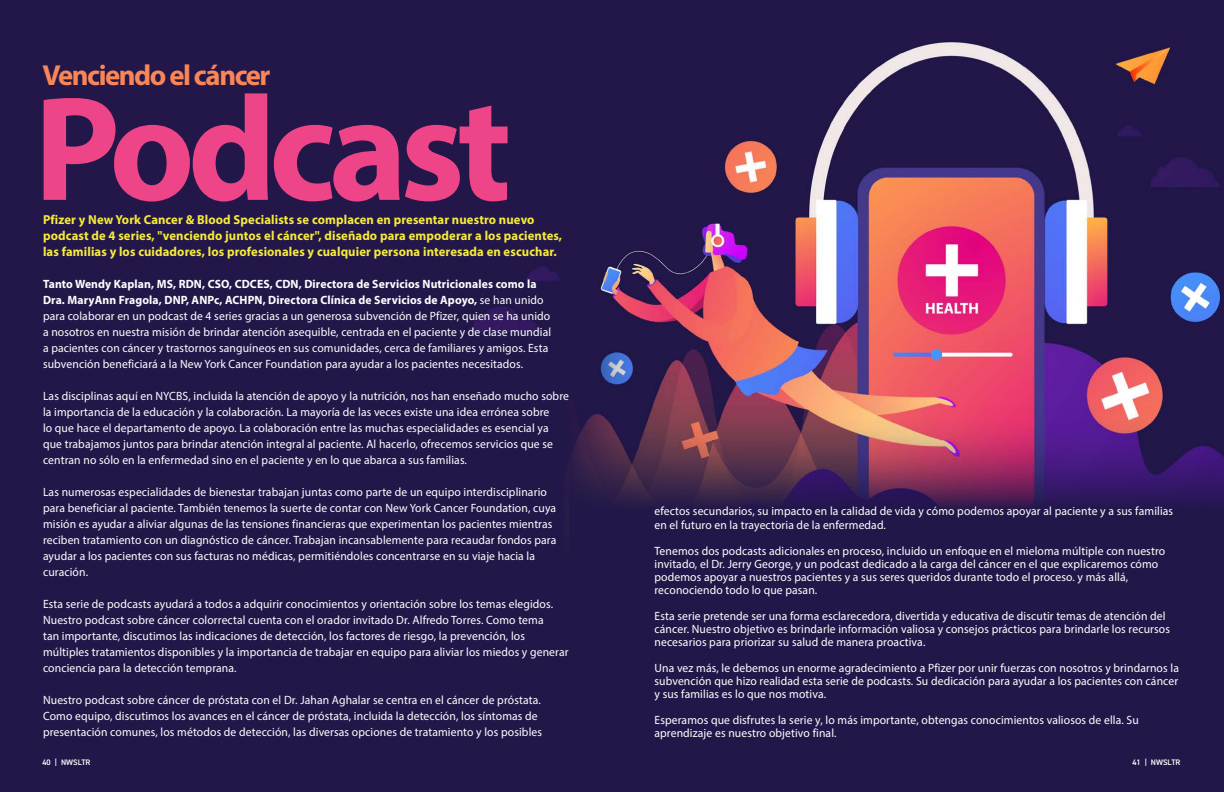
<style>
.page{position:relative;width:1224px;height:792px;background:#fff}
.page>*{position:absolute;margin:0;border:0;box-sizing:border-box;transform-origin:0 0}
.t1{font:700 150px "Myriad Pro";letter-spacing:-.05em;color:#e48}
.t2{font:700 29px "Myriad Pro";letter-spacing:-.05em;color:#f98657}
.t3{font:700 13px/16px "Myriad Pro";letter-spacing:.01em;color:#f7eb3b}
.t4{font:12px/16px "Myriad Pro";letter-spacing:.01em;color:#fff}
.t5{font:600 8px "DIN2014";color:#fff}
.s1{font-weight:700}
</style>
<div class="page">
<img style="left:0;top:0;width:1224px;height:792px">
<div style="left:291px;top:333px;width:374px;height:223px;background:#211749"></div>
<svg style="left:569px;top:406px;width:655px;height:152px;background:#502756"></svg>
<h2 class="t2" style="left:42px;top:56px;width:230px">Venciendo el cáncer</h2>
<h1 class="t1" style="left:34px;top:52px;width:479px">Podcast</h1>
<p class="t3" style="left:43px;top:212px;width:521px">Pfizer y New York Cancer &amp; Blood Specialists se complacen en presentar nuestro nuevo podcast de 4 series, "venciendo juntos el cáncer", diseñado para empoderar a los pacientes, las familias y los cuidadores, los profesionales y cualquier persona interesada en escuchar.</p>
<p class="t4" style="left:43px;top:276px;width:510px"><span class="s1">Tanto Wendy Kaplan, MS, RDN, CSO, CDCES, CDN, Directora de Servicios Nutricionales como la Dra. MaryAnn Fragola, DNP, ANPc, ACHPN, Directora Clínica de Servicios de Apoyo,</span> se han unido para colaborar en un podcast de 4 series gracias a un generosa subvención de Pfizer, quien se ha unido a nosotros en nuestra misión de brindar atención asequible, centrada en el paciente y de clase mundial a pacientes con cáncer y trastornos sanguíneos en sus comunidades, cerca de familiares y amigos. Esta subvención beneficiará a la New York Cancer Foundation para ayudar a los pacientes necesitados.</p>
<p class="t4" style="left:43px;top:388px;width:527px">Las disciplinas aquí en NYCBS, incluida la atención de apoyo y la nutrición, nos han enseñado mucho sobre la importancia de la educación y la colaboración. La mayoría de las veces existe una idea errónea sobre<br>lo que hace el departamento de apoyo. La colaboración entre las muchas especialidades es esencial ya que trabajamos juntos para brindar atención integral al paciente. Al hacerlo, ofrecemos servicios que se centran no sólo en la enfermedad sino en el paciente y en lo que abarca a sus familias.</p>
<p class="t4" style="left:43px;top:484px;width:515px">Las numerosas especialidades de bienestar trabajan juntas como parte de un equipo interdisciplinario para beneficiar al paciente. También tenemos la suerte de contar con New York Cancer Foundation, cuya misión es ayudar a aliviar algunas de las tensiones financieras que experimentan los pacientes mientras reciben tratamiento con un diagnóstico de cáncer. Trabajan incansablemente para recaudar fondos para ayudar a los pacientes con sus facturas no médicas, permitiéndoles concentrarse en su viaje hacia la curación.</p>
<p class="t4" style="left:43px;top:596px;width:527px">Esta serie de podcasts ayudará a todos a adquirir conocimientos y orientación sobre los temas elegidos.<br>Nuestro podcast sobre cáncer colorrectal cuenta con el orador invitado Dr. Alfredo Torres. Como tema<br>tan importante, discutimos las indicaciones de detección, los factores de riesgo, la prevención, los múltiples tratamientos disponibles y la importancia de trabajar en equipo para aliviar los miedos y generar conciencia para la detección temprana.</p>
<p class="t4" style="left:43px;top:692px;width:501px">Nuestro podcast sobre cáncer de próstata con el Dr. Jahan Aghalar se centra en el cáncer de próstata.<br>Como equipo, discutimos los avances en el cáncer de próstata, incluida la detección, los síntomas de presentación comunes, los métodos de detección, las diversas opciones de tratamiento y los posibles</p>
<p class="t4" style="left:655px;top:503px;width:520px;line-height:14px">efectos secundarios, su impacto en la calidad de vida y cómo podemos apoyar al paciente y a sus familias en el futuro en la trayectoria de la enfermedad.</p>
<p class="t4" style="left:655px;top:544px;width:512px;line-height:13px">Tenemos dos podcasts adicionales en proceso, incluido un enfoque en el mieloma múltiple con nuestro invitado, el Dr. Jerry George, y un podcast dedicado a la carga del cáncer en el que explicaremos cómo podemos apoyar a nuestros pacientes y a sus seres queridos durante todo el proceso. y más allá, reconociendo todo lo que pasan.</p>
<p class="t4" style="left:655px;top:609px;width:517px;line-height:13px">Esta serie pretende ser una forma esclarecedora, divertida y educativa de discutir temas de atención del cáncer. Nuestro objetivo es brindarle información valiosa y consejos prácticos para brindarle los recursos necesarios para priorizar su salud de manera proactiva.</p>
<p class="t4" style="left:655px;top:661px;width:526px;line-height:13px;text-align:justify">Una vez más, le debemos un enorme agradecimiento a Pfizer por unir fuerzas con nosotros y brindarnos la subvención que hizo realidad esta serie de podcasts. Su dedicación para ayudar a los pacientes con cáncer y sus familias es lo que nos motiva.</p>
<p class="t4" style="left:655px;top:713px;width:486px;line-height:13px">Esperamos que disfrutes la serie y, lo más importante, obtengas conocimientos valiosos de ella. Su aprendizaje es nuestro objetivo final.</p>
<p class="t5" style="left:42px;top:757px;width:50px">40 | NWSLTR</p>
<p class="t5" style="left:1132px;top:757px;width:50px">41 | NWSLTR</p>
</div>
